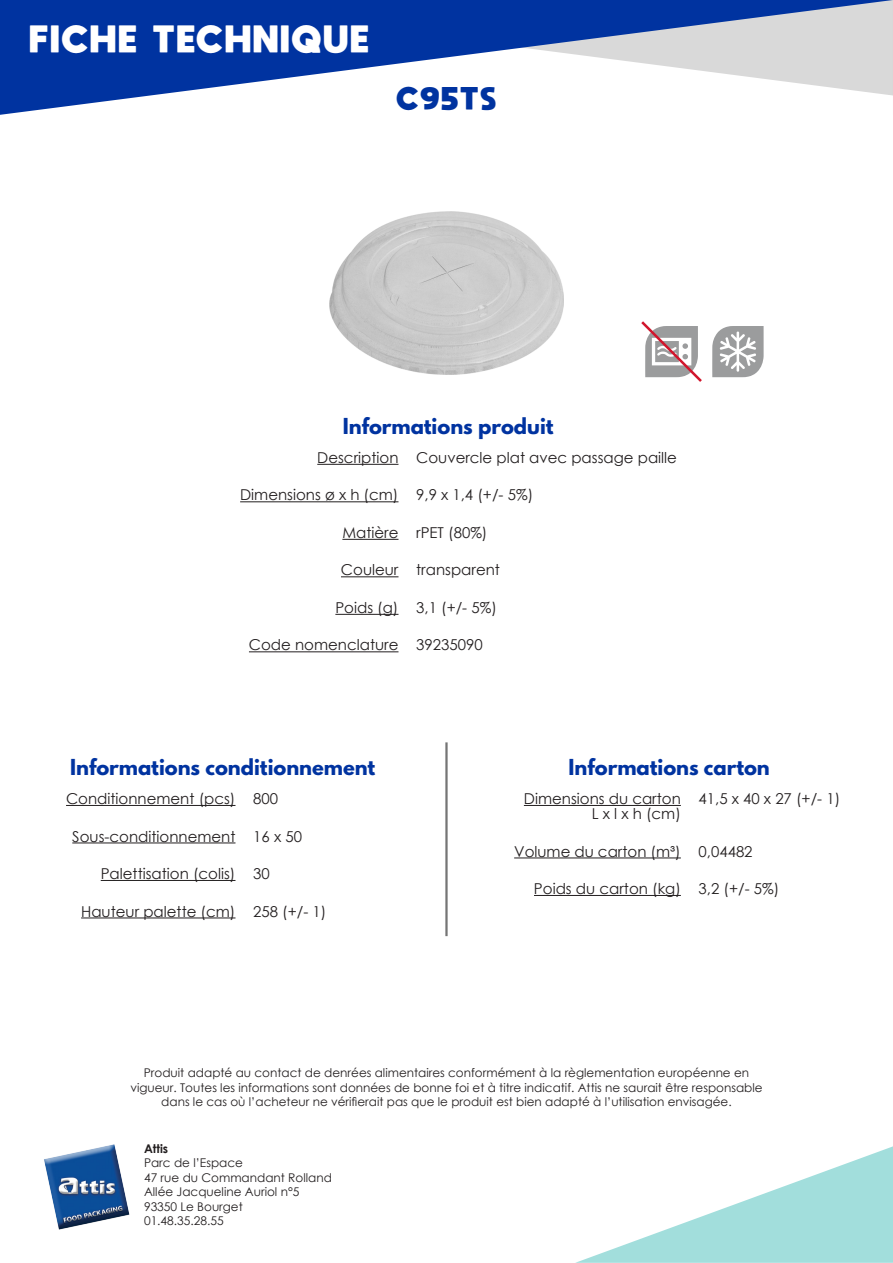
<style>
.page{position:relative;width:893px;height:1263px;background:#fff}
.page>*{position:absolute;margin:0;border:0;box-sizing:border-box;transform-origin:0 0}
.t1{font:800 27px "moon get";letter-spacing:.1em;color:#fff}
.t2{font:800 22.5px "moon get";letter-spacing:.1em;color:#0033a0}
.t3{font:700 19.5px "League Spartan";color:#0033a0}
.t4{font:15px "Century Gothic";color:#231f20}
.t5{font:12px/14.4px "Century Gothic";color:#231f20;text-align:center}
.t6{font:700 12px "Century Gothic";color:#231f20}
</style>
<div class="page">
<svg style="left:0;top:0;width:892px;height:115px"></svg>
<svg style="left:575px;top:1146px;width:318px;height:117px"></svg>
<hr style="left:317px;top:464px;width:81px;height:1px;background:#231f20">
<hr style="left:240px;top:501px;width:158px;height:1px;background:#231f20">
<hr style="left:342px;top:539px;width:56px;height:1px;background:#231f20">
<hr style="left:341px;top:576px;width:57px;height:1px;background:#231f20">
<hr style="left:335px;top:614px;width:63px;height:1px;background:#231f20">
<hr style="left:249px;top:651px;width:149px;height:1px;background:#231f20">
<img style="left:44px;top:1144px;width:86px;height:85px">
<hr style="left:524px;top:805px;width:157px;height:1px;background:#231f20">
<hr style="left:514px;top:857px;width:167px;height:1px;background:#231f20">
<hr style="left:534px;top:895px;width:147px;height:1px;background:#231f20">
<hr style="left:66px;top:805px;width:169px;height:1px;background:#231f20">
<hr style="left:72px;top:842px;width:163px;height:1px;background:#231f20">
<hr style="left:101px;top:880px;width:134px;height:1px;background:#231f20">
<hr style="left:81px;top:917px;width:154px;height:1px;background:#231f20">
<hr style="left:445px;top:742px;width:3px;height:194px;background:#757575">
<svg style="left:641px;top:321px;width:61px;height:61px"></svg>
<svg style="left:712px;top:326px;width:52px;height:51px"></svg>
<img style="left:330px;top:211px;width:233px;height:163px">
<svg style="left:892px;top:0;width:1px;height:96px"></svg>
<p class="t1" style="left:30px;top:22px;width:340px">FICHE TECHNIQUE</p>
<p class="t2" style="left:397px;top:84px;width:101px">C95TS</p>
<p class="t3" style="left:343px;top:410px;width:212px">Informations produit</p>
<p class="t4" style="left:317px;top:447px;width:83px">Description</p>
<p class="t4" style="left:240px;top:484px;width:160px">Dimensions ø x h (cm)</p>
<p class="t4" style="left:342px;top:522px;width:58px">Matière</p>
<p class="t4" style="left:341px;top:559px;width:59px">Couleur</p>
<p class="t4" style="left:335px;top:597px;width:65px">Poids (g)</p>
<p class="t4" style="left:249px;top:634px;width:151px">Code nomenclature</p>
<p class="t4" style="left:416px;top:447px;width:262px">Couvercle plat avec passage paille</p>
<p class="t4" style="left:416px;top:484px;width:118px">9,9 x 1,4 (+/- 5%)</p>
<p class="t4" style="left:416px;top:522px;width:73px">rPET (80%)</p>
<p class="t4" style="left:416px;top:559px;width:85px">transparent</p>
<p class="t4" style="left:416px;top:597px;width:82px">3,1 (+/- 5%)</p>
<p class="t4" style="left:416px;top:634px;width:68px">39235090</p>
<p class="t3" style="left:70px;top:751px;width:307px">Informations conditionnement</p>
<p class="t4" style="left:66px;top:788px;width:171px">Conditionnement (pcs)</p>
<p class="t4" style="left:72px;top:826px;width:165px">Sous-conditionnement</p>
<p class="t4" style="left:101px;top:863px;width:136px">Palettisation (colis)</p>
<p class="t4" style="left:81px;top:901px;width:156px">Hauteur palette (cm)</p>
<p class="t4" style="left:253px;top:788px;width:26px">800</p>
<p class="t4" style="left:253px;top:826px;width:50px">16 x 50</p>
<p class="t4" style="left:253px;top:863px;width:18px">30</p>
<p class="t4" style="left:253px;top:901px;width:75px">258 (+/- 1)</p>
<p class="t3" style="left:569px;top:751px;width:203px">Informations carton</p>
<p class="t4" style="left:524px;top:788px;width:158px">Dimensions du carton</p>
<p class="t4" style="left:592px;top:803px;width:91px">L x l x h (cm)</p>
<p class="t4" style="left:514px;top:841px;width:168px">Volume du carton (m³)</p>
<p class="t4" style="left:534px;top:878px;width:148px">Poids du carton (kg)</p>
<p class="t4" style="left:699px;top:788px;width:143px">41,5 x 40 x 27 (+/- 1)</p>
<p class="t4" style="left:699px;top:841px;width:56px">0,04482</p>
<p class="t4" style="left:699px;top:878px;width:82px">3,2 (+/- 5%)</p>
<p class="t5" style="left:130px;top:1065px;width:634px">Produit adapté au contact de denrées alimentaires conformément à la règlementation européenne en vigueur. Toutes les informations sont données de bonne foi et à titre indicatif. Attis ne saurait être responsable dans le cas où l’acheteur ne vérifierait pas que le produit est bien adapté à l’utilisation envisagée.</p>
<p class="t6" style="left:144px;top:1139px;width:26px">Attis</p>
<p class="t5" style="left:144px;top:1155px;width:100px">Parc de l’Espace</p>
<p class="t5" style="left:144px;top:1170px;width:189px">47 rue du Commandant Rolland</p>
<p class="t5" style="left:144px;top:1184px;width:157px">Allée Jacqueline Auriol n°5</p>
<p class="t5" style="left:144px;top:1199px;width:100px">93350 Le Bourget</p>
<p class="t5" style="left:144px;top:1213px;width:81px">01.48.35.28.55</p>
</div>
